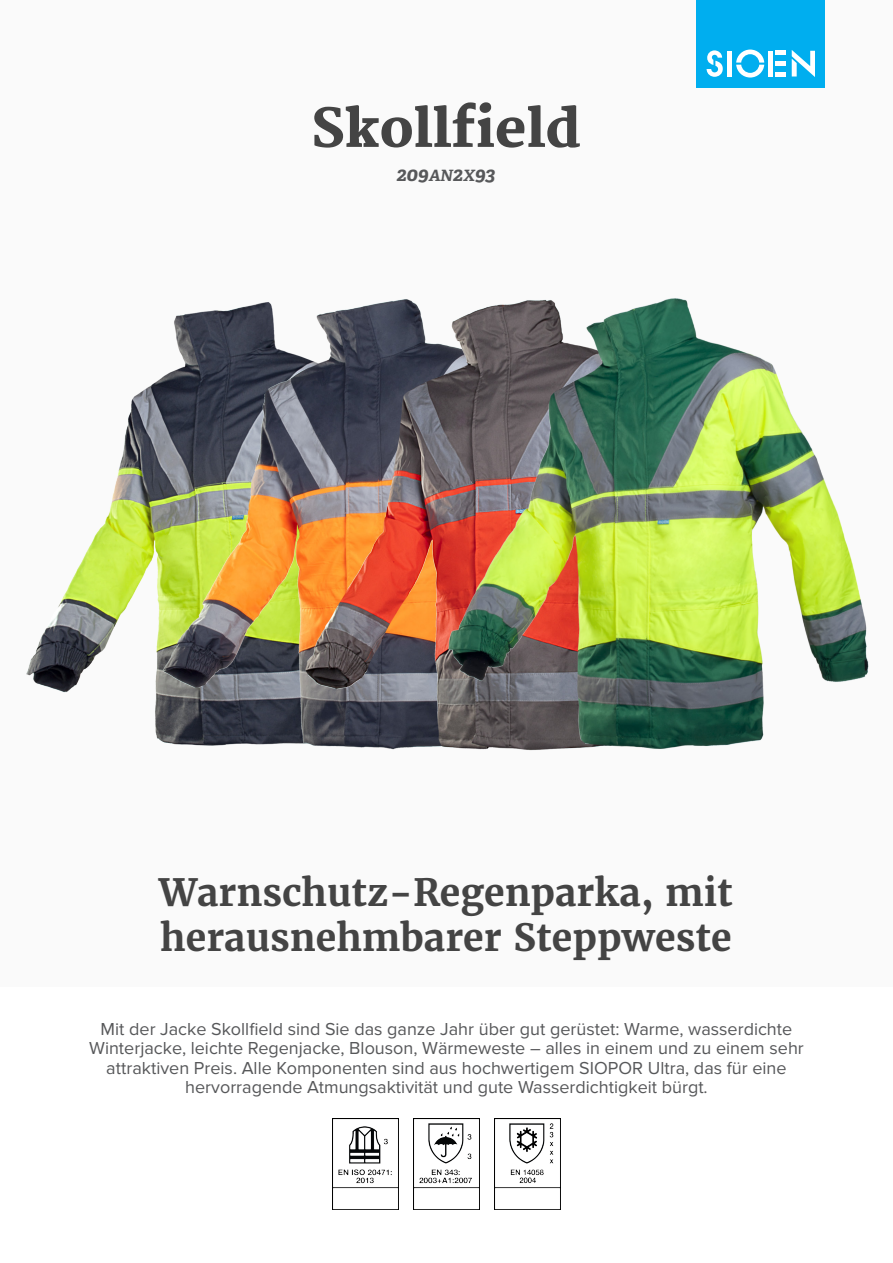
<style>
.page{position:relative;width:893px;height:1263px;background:#fff}
.page>*{position:absolute;margin:0;border:0;box-sizing:border-box;transform-origin:0 0}
.product_name{font:800 52.5px "Merriweather";color:#444}
.product_h2{font:700 37.5px/45px "Merriweather";color:#444}
.product_ref{font:italic 700 19.5px "Adelle PE";color:#57585a}
.product_description{font:18px/19.5px "Proxima Nova";color:#57585a;text-align:center}
.s1{font-size:15.6px}
</style>
<div class="page">
<div style="left:0;top:0;width:893px;height:986px;background:#fafafa"></div>
<div style="left:697px;top:0;width:128px;height:88px;background:#00aeef"></div>
<svg style="left:707px;top:50px;width:16px;height:27px"></svg>
<svg style="left:736px;top:50px;width:28px;height:28px"></svg>
<div style="left:727px;top:51px;width:5px;height:26px;background:#fff"></div>
<div style="left:768px;top:51px;width:5px;height:26px;background:#fff"></div>
<div style="left:775px;top:72px;width:11px;height:5px;background:#fff"></div>
<div style="left:775px;top:61px;width:11px;height:5px;background:#fff"></div>
<hr style="left:775px;top:51px;width:11px;height:4px;background:#fff">
<svg style="left:792px;top:50px;width:23px;height:27px"></svg>
<img style="left:332px;top:1118px;width:66px;height:92px">
<img style="left:413px;top:1118px;width:67px;height:92px">
<img style="left:494px;top:1118px;width:67px;height:92px">
<img style="left:26px;top:395px;width:110px;height:298px">
<img style="left:136px;top:302px;width:136px;height:444px">
<img style="left:272px;top:299px;width:136px;height:451px">
<img style="left:408px;top:298px;width:461px;height:453px">
<p class="product_name" style="left:311px;top:98px;width:271px">Skollfield</p>
<p class="product_ref" style="left:397px;top:160px;width:100px">209<span class="s1">AN</span>2<span class="s1">X</span>93</p>
<p class="product_h2" style="left:159px;top:869px;width:575px">Warnschutz-Regenparka, mit herausnehmbarer Steppweste</p>
<p class="product_description" style="left:89px;top:1020px;width:716px">Mit der Jacke Skollfield sind Sie das ganze Jahr über gut gerüstet: Warme, wasserdichte Winterjacke, leichte Regenjacke, Blouson, Wärmeweste – alles in einem und zu einem sehr attraktiven Preis. Alle Komponenten sind aus hochwertigem SIOPOR Ultra, das für eine hervorragende Atmungsaktivität und gute Wasserdichtigkeit bürgt.</p>
</div>
